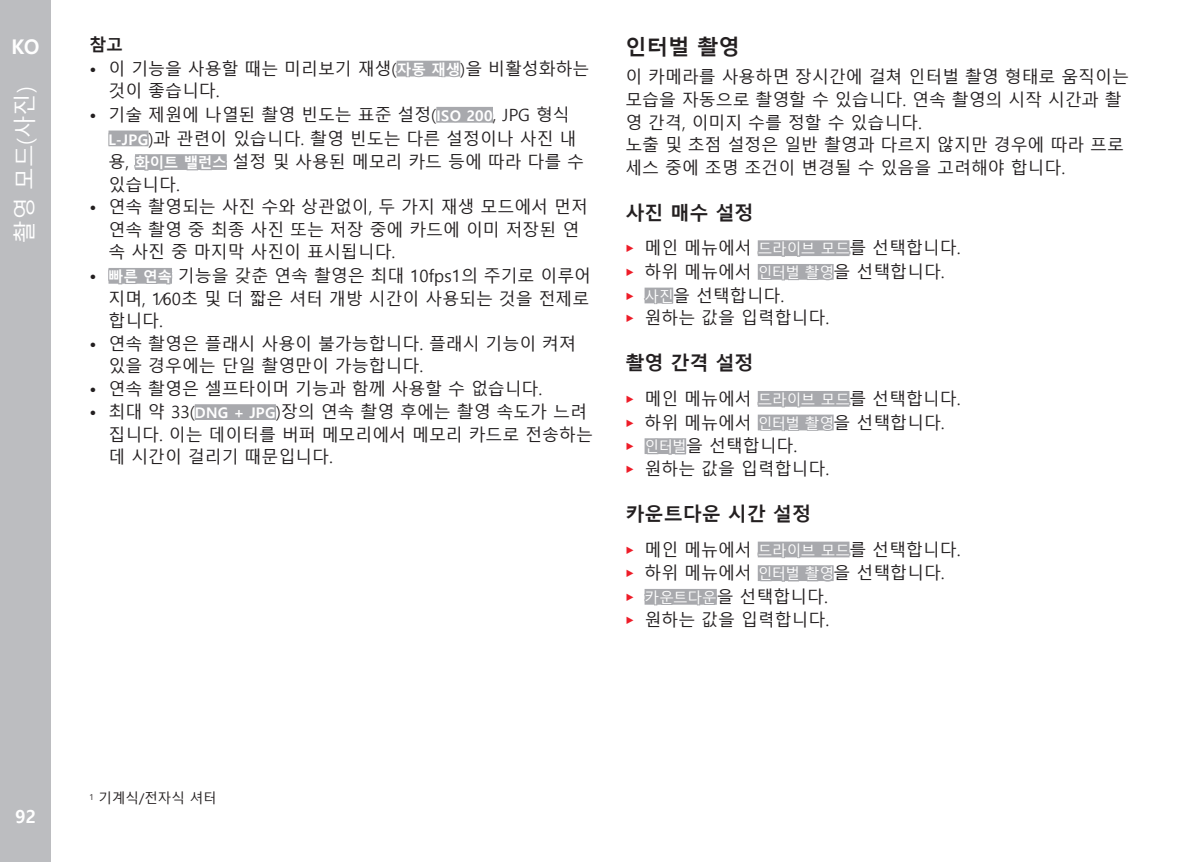
<style>
.page{position:relative;width:1200px;height:862px;background:#fff}
.page>*{position:absolute;margin:0;border:0;box-sizing:border-box;transform-origin:0 0}
.t1{font:22.5px "Malgun Gothic";color:#fff}
.Heading____Heading_0{font:700 21.38px "Malgun Gothic";color:#231f20}
.t2{font:700 20.25px "Malgun Gothic";color:#fff}
.Heading____Heading_0-2{font:700 19.12px "Malgun Gothic";color:#231f20}
.t3{font:700 18px "Malgun Gothic";color:#fff}
.Text____Body_Text{font:16.88px/22.5px "Malgun Gothic";color:#231f20}
.Heading____Note_Head{font:700 16.88px "Malgun Gothic";color:#231f20}
.Text____Footnote{font:13.5px "Malgun Gothic";color:#231f20}
.s1{font-weight:700;font-size:14.62px;color:#fff}
.s2{font-weight:700}
.s3{font-family:"Corporate S"}
.s4{font-family:"Corporate S";font-weight:300;color:#ee1c28}
.s5{font-size:14.62px;color:#fff}
</style>
<div class="page">
<div style="left:0;top:0;width:51px;height:861px;background:#bcbdc0"></div>
<div style="left:436px;top:107px;width:57px;height:16px;background:#a8a9ad"></div>
<div style="left:108px;top:130px;width:40px;height:16px;background:#a8a9ad"></div>
<svg style="left:395px;top:60px;width:66px;height:18px"></svg>
<div style="left:436px;top:109px;width:4px;height:13px;border:2px solid #a8a9ad"></div>
<svg style="left:439px;top:109px;width:55px;height:14px"></svg>
<svg style="left:108px;top:132px;width:41px;height:15px"></svg>
<svg style="left:134px;top:154px;width:93px;height:17px"></svg>
<svg style="left:108px;top:268px;width:65px;height:17px"></svg>
<svg style="left:194px;top:404px;width:82px;height:16px"></svg>
<svg style="left:757px;top:240px;width:94px;height:41px"></svg>
<svg style="left:644px;top:287px;width:29px;height:17px"></svg>
<svg style="left:757px;top:391px;width:94px;height:40px"></svg>
<svg style="left:644px;top:438px;width:42px;height:17px"></svg>
<svg style="left:757px;top:541px;width:94px;height:41px"></svg>
<svg style="left:644px;top:589px;width:73px;height:17px"></svg>
<p class="t2" style="left:11px;top:34px;width:30px">KO</p>
<p class="t1" style="left:12px;top:243px;width:158px;rotate:-90deg">촬영 모드(사진)</p>
<p class="Heading____Note_Head" style="left:89px;top:35px;width:35px">참고</p>
<p class="Text____Body_Text" style="left:108px;top:58px;width:482px;text-indent:-19px">• 이 기능을 사용할 때는 미리보기 재생(<span class="s1">자동 재생</span>)을 비활성화하는 것이 좋습니다.</p>
<p class="Text____Body_Text" style="left:108px;top:103px;width:477px;line-height:23.2px;text-indent:-19px">• 기술 제원에 나열된 촬영 빈도는 표준 설정(<span class="s1">ISO 200</span>, JPG 형식<br><span class="s1">L-JPG</span>)과 관련이 있습니다. 촬영 빈도는 다른 설정이나 사진 내 용, <span class="s1">화이트 밸런스</span> 설정 및 사용된 메모리 카드 등에 따라 다를 수 있습니다.</p>
<p class="Text____Body_Text" style="left:108px;top:196px;width:481px;text-indent:-19px">• 연속 촬영되는 사진 수와 상관없이, 두 가지 재생 모드에서 먼저 연속 촬영 중 최종 사진 또는 저장 중에 카드에 이미 저장된 연 속 사진 중 마지막 사진이 표시됩니다.</p>
<p class="Text____Body_Text" style="left:108px;top:265px;width:484px;text-align:justify;text-indent:-19px"><span class="s2">•</span> <span class="s1">빠른 연속</span> 기능을 갖춘 연속 촬영은 최대 10fps1의 주기로 이루어 지며, 1<span class="s3">⁄</span>60초 및 더 짧은 셔터 개방 시간이 사용되는 것을 전제로 합니다.</p>
<p class="Text____Body_Text" style="left:108px;top:332px;width:469px;text-indent:-19px">• 연속 촬영은 플래시 사용이 불가능합니다. 플래시 기능이 켜져 있을 경우에는 단일 촬영만이 가능합니다.</p>
<p class="Text____Body_Text" style="left:89px;top:377px;width:454px">• 연속 촬영은 셀프타이머 기능과 함께 사용할 수 없습니다.</p>
<p class="Text____Body_Text" style="left:108px;top:401px;width:486px;text-indent:-19px">• 최대 약 33(<span class="s1">DNG + JPG</span>)장의 연속 촬영 후에는 촬영 속도가 느려 집니다. 이는 데이터를 버퍼 메모리에서 메모리 카드로 전송하는 데 시간이 걸리기 때문입니다.</p>
<p class="Heading____Heading_0" style="left:625px;top:34px;width:116px">인터벌 촬영</p>
<p class="Text____Body_Text" style="left:625px;top:66px;width:505px">이 카메라를 사용하면 장시간에 걸쳐 인터벌 촬영 형태로 움직이는 모습을 자동으로 촬영할 수 있습니다. 연속 촬영의 시작 시간과 촬 영 간격, 이미지 수를 정할 수 있습니다.</p>
<p class="Text____Body_Text" style="left:625px;top:134px;width:500px">노출 및 초점 설정은 일반 촬영과 다르지 않지만 경우에 따라 프로 세스 중에 조명 조건이 변경될 수 있음을 고려해야 합니다.</p>
<p class="Heading____Heading_0-2" style="left:625px;top:201px;width:130px">사진 매수 설정</p>
<p class="Text____Body_Text" style="left:625px;top:237px;width:336px"><span class="s4">▸</span> 메인 메뉴에서 <span class="s5">드라이브 모드</span>를 선택합니다.</p>
<p class="Text____Body_Text" style="left:625px;top:261px;width:320px"><span class="s4">▸</span> 하위 메뉴에서 <span class="s5">인터벌 촬영</span>을 선택합니다.</p>
<p class="Text____Body_Text" style="left:625px;top:284px;width:160px"><span class="s4">▸</span> <span class="s5">사진</span>을 선택합니다.</p>
<p class="Text____Body_Text" style="left:625px;top:307px;width:205px"><span class="s4">▸</span> 원하는 값을 입력합니다.</p>
<p class="Heading____Heading_0-2" style="left:625px;top:352px;width:130px">촬영 간격 설정</p>
<p class="Text____Body_Text" style="left:625px;top:388px;width:336px"><span class="s4">▸</span> 메인 메뉴에서 <span class="s5">드라이브 모드</span>를 선택합니다.</p>
<p class="Text____Body_Text" style="left:625px;top:411px;width:320px"><span class="s4">▸</span> 하위 메뉴에서 <span class="s5">인터벌 촬영</span>을 선택합니다.</p>
<p class="Text____Body_Text" style="left:625px;top:435px;width:173px"><span class="s4">▸</span> <span class="s5">인터벌</span>을 선택합니다.</p>
<p class="Text____Body_Text" style="left:625px;top:457px;width:205px"><span class="s4">▸</span> 원하는 값을 입력합니다.</p>
<p class="Heading____Heading_0-2" style="left:625px;top:502px;width:187px">카운트다운 시간 설정</p>
<p class="Text____Body_Text" style="left:625px;top:538px;width:336px"><span class="s4">▸</span> 메인 메뉴에서 <span class="s5">드라이브 모드</span>를 선택합니다.</p>
<p class="Text____Body_Text" style="left:625px;top:562px;width:320px"><span class="s4">▸</span> 하위 메뉴에서 <span class="s5">인터벌 촬영</span>을 선택합니다.</p>
<p class="Text____Body_Text" style="left:625px;top:585px;width:204px"><span class="s4">▸</span> <span class="s5">카운트다운</span>을 선택합니다.</p>
<p class="Text____Body_Text" style="left:625px;top:608px;width:205px"><span class="s4">▸</span> 원하는 값을 입력합니다.</p>
<p class="t3" style="left:15px;top:805px;width:22px">92</p>
<p class="Text____Footnote" style="left:89px;top:790px;width:129px"><sup>1</sup> 기계식/전자식 셔터</p>
</div>
